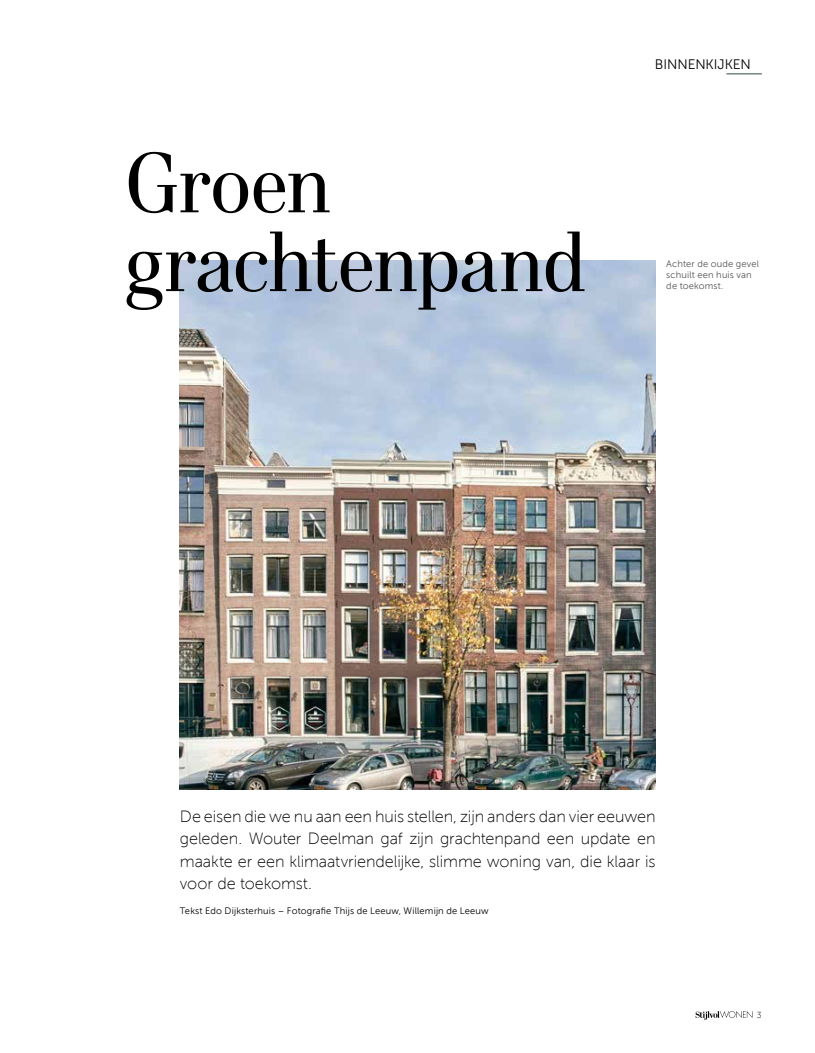
<style>
.page{position:relative;width:815px;height:1053px;background:#fff}
.page>*{position:absolute;margin:0;border:0;box-sizing:border-box;transform-origin:0 0}
.t1{font:87.5px/78.8px "Parvenu W01";letter-spacing:-.025em;color:#000}
.t2{font:16.25px/22.5px "Museo Sans 100";letter-spacing:-.005em;color:#000;text-align:justify}
.t3{font:13.75px "Museo Sans 300";color:#000}
.t4{font:9.38px "Museo Sans 300";letter-spacing:.015em;color:#000}
.t5{font:9.38px/11.2px "Museo Sans 300";letter-spacing:.015em;color:#565656}
.t6{font:8.75px "Museo Sans 100";color:#000}
</style>
<div class="page">
<img style="left:180px;top:260px;width:476px;height:529px">
<svg style="left:696px;top:1011px;width:56px;height:8px"></svg>
<hr style="left:726px;top:73px;width:36px;height:1px;background:#596d6a">
<h1 class="t1" style="left:124px;top:144px;width:464px">Groen grachtenpand</h1>
<p class="t3" style="left:655px;top:57px;width:98px">BINNENKIJKEN</p>
<p class="t5" style="left:666px;top:258px;width:94px">Achter de oude gevel schuilt een huis van de toekomst.</p>
<p class="t2" style="left:180px;top:805px;width:477px">De eisen die we nu aan een huis stellen, zijn anders dan vier eeuwen geleden. Wouter Deelman gaf zijn grachtenpand een update en maakte er een klimaatvriendelijke, slimme woning van, die klaar is voor de toekomst.</p>
<p class="t4" style="left:180px;top:905px;width:310px">Tekst Edo Dijksterhuis – Fotografie Thijs de Leeuw, Willemijn de Leeuw</p>
<p class="t6" style="left:757px;top:1010px;width:6px">3</p>
</div>
